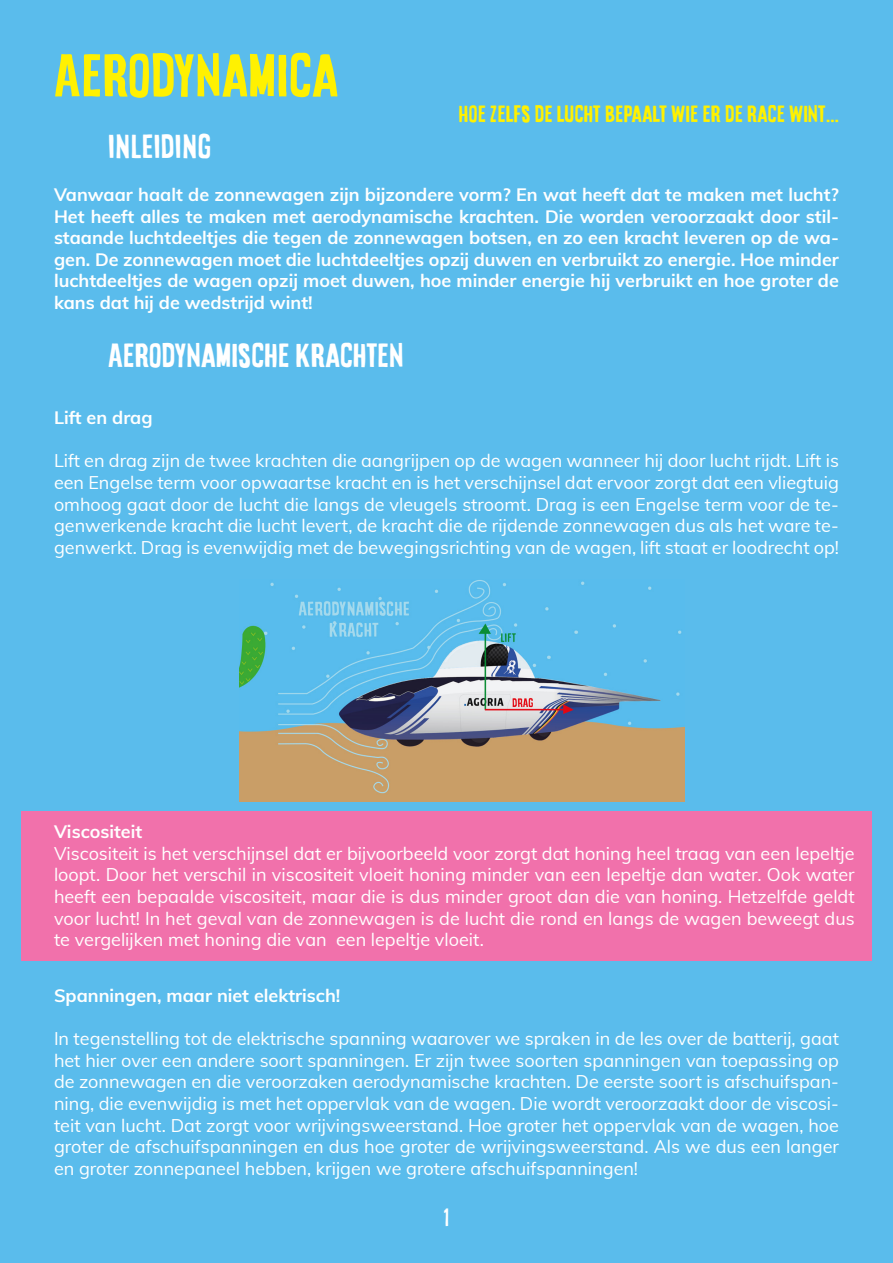
<style>
.page{position:relative;width:893px;height:1263px;background:#5abcec}
.page>*{position:absolute;margin:0;border:0;box-sizing:border-box;transform-origin:0 0}
.t1{font:54px "Stupid Meeting";color:#fff101}
.t2{font:30px "Stupid Meeting";color:#fff}
.t3{font:22.5px "Stupid Meeting";color:#fff}
.t4{font:21px "Stupid Meeting";color:#fff101}
.t5{font:18px/21.6px "Muli";color:#fff;text-align:justify}
.t6{font:700 18px/21.6px "Muli";color:#fff;text-align:justify}
</style>
<div class="page">
<img style="left:240px;top:580px;width:445px;height:221px">
<div style="left:21px;top:811px;width:851px;height:150px;background:#f171ab"></div>
<p class="t1" style="left:54px;top:52px;width:286px">AERODYNAMICA</p>
<p class="t4" style="left:458px;top:104px;width:382px">HOE ZELFS DE LUCHT BEPAALT WIE ER DE RACE WINT...</p>
<p class="t2" style="left:108px;top:133px;width:106px">INLEIDING</p>
<p class="t6" style="left:54px;top:183px;width:786px">Vanwaar haalt de zonnewagen zijn bijzondere vorm? En wat heeft dat te maken met lucht?<br>Het heeft alles te maken met aerodynamische krachten. Die worden veroorzaakt door stil&shy;staande luchtdeeltjes die tegen de zonnewagen botsen, en zo een kracht leveren op de wa&shy;gen. De zonnewagen moet die luchtdeeltjes opzij duwen en verbruikt zo energie. Hoe minder luchtdeeltjes de wagen opzij moet duwen, hoe minder energie hij verbruikt en hoe groter de kans dat hij de wedstrijd wint!</p>
<p class="t2" style="left:108px;top:342px;width:309px">AERODYNAMISCHE KRACHTEN?</p>
<p class="t6" style="left:54px;top:406px;width:100px">Lift en drag</p>
<p class="t5" style="left:54px;top:449px;width:786px">Lift en drag zijn de twee krachten die aangrijpen op de wagen wanneer hij door lucht rijdt. Lift is een Engelse term voor opwaartse kracht en is het verschijnsel dat ervoor zorgt dat een vliegtuig omhoog gaat door de lucht die langs de vleugels stroomt. Drag is een Engelse term voor de te&shy;genwerkende kracht die lucht levert, de kracht die de rijdende zonnewagen dus als het ware te&shy;genwerkt. Drag is evenwijdig met de bewegingsrichting van de wagen, lift staat er loodrecht op!</p>
<p class="t6" style="left:54px;top:820px;width:90px">Viscositeit</p>
<p class="t5" style="left:54px;top:841px;width:802px">Viscositeit is het verschijnsel dat er bijvoorbeeld voor zorgt dat honing heel traag van een lepeltje loopt. Door het verschil in viscositeit vloeit honing minder van een lepeltje dan water. Ook water heeft een bepaalde viscositeit, maar die is dus minder groot dan die van honing. Hetzelfde geldt voor lucht! In het geval van de zonnewagen is de lucht die rond en langs de wagen beweegt dus te vergelijken met honing die van een lepeltje vloeit.</p>
<p class="t6" style="left:54px;top:984px;width:288px">Spanningen, maar niet elektrisch!</p>
<p class="t5" style="left:54px;top:1027px;width:786px">In tegenstelling tot de elektrische spanning waarover we spraken in de les over de batterij, gaat het hier over een andere soort spanningen. Er zijn twee soorten spanningen van toepassing op de zonnewagen en die veroorzaken aerodynamische krachten. De eerste soort is afschuifspan&shy;ning, die evenwijdig is met het oppervlak van de wagen. Die wordt veroorzaakt door de viscosi&shy;teit van lucht. Dat zorgt voor wrijvingsweerstand. Hoe groter het oppervlak van de wagen, hoe groter de afschuifspanningen en dus hoe groter de wrijvingsweerstand. Als we dus een langer en groter zonnepaneel hebben, krijgen we grotere afschuifspanningen!</p>
<p class="t3" style="left:444px;top:1207px;width:7px">1</p>
</div>
